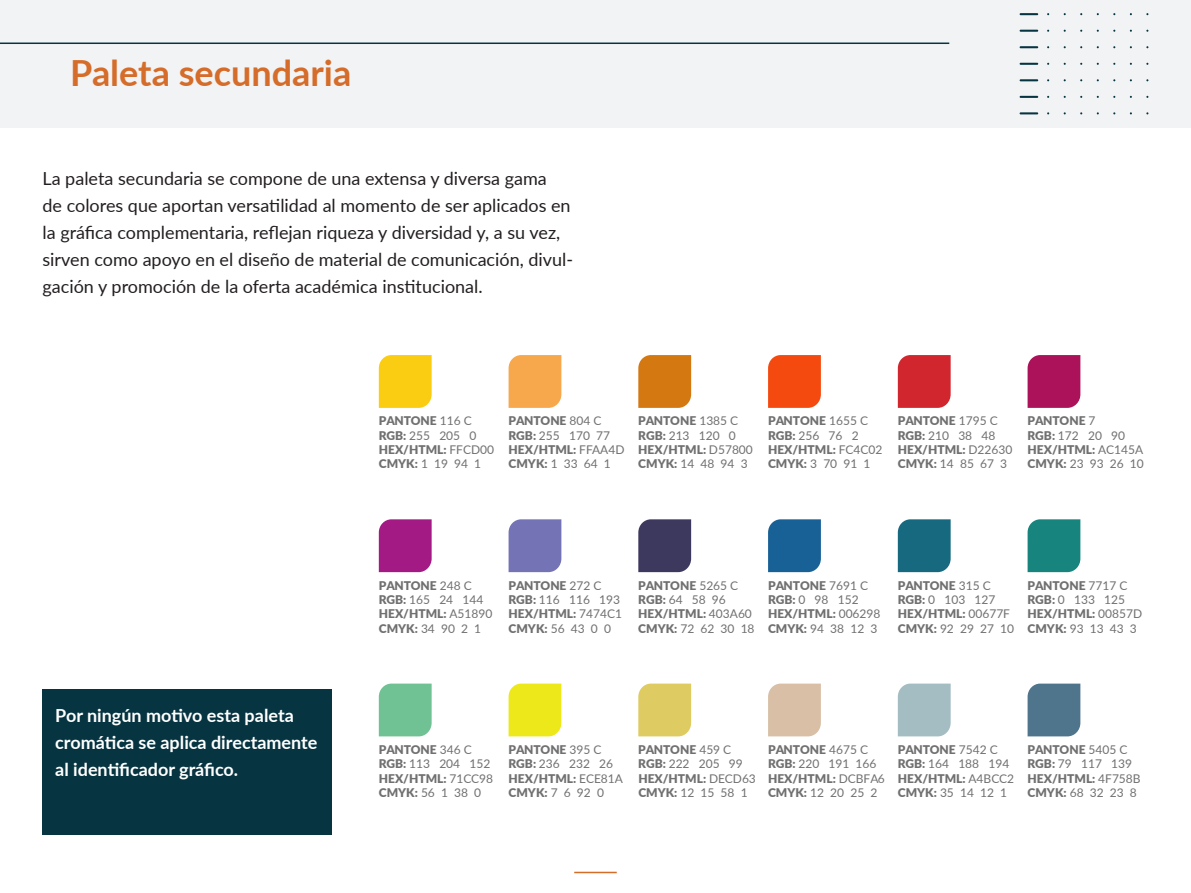
<style>
.page{position:relative;width:1191px;height:893px;background:#fff}
.page>*{position:absolute;margin:0;border:0;box-sizing:border-box;transform-origin:0 0}
.t1{font:700 36px "Lato";color:#d56c29}
.t2{font:18px/27px "Lato";color:#231f20}
.t3{font:700 18px/27px "Lato";color:#fff}
.t4{font:900 12px/14.4px "Lato";color:#707070}
.t5{font:12px/14.4px "Lato";color:#707070}
.s1{font-weight:400}
.s2{font-weight:900}
</style>
<div class="page">
<div style="left:0;top:0;width:1191px;height:128px;background:#f2f3f4"></div>
<svg style="left:1019px;top:13px;width:19px;height:2px"></svg>
<svg style="left:1019px;top:30px;width:19px;height:2px"></svg>
<svg style="left:1019px;top:46px;width:19px;height:2px"></svg>
<svg style="left:1019px;top:63px;width:19px;height:2px"></svg>
<svg style="left:1019px;top:79px;width:19px;height:2px"></svg>
<svg style="left:1019px;top:96px;width:19px;height:2px"></svg>
<svg style="left:1019px;top:112px;width:19px;height:2px"></svg>
<hr style="left:574px;top:872px;width:43px;height:1px;background:#d56c29">
<hr style="left:0;top:43px;width:949px;height:1px;background:#063441">
<div style="left:43px;top:689px;width:289px;height:145px;background:#063441"></div>
<div style="left:379px;top:355px;width:52px;height:53px;background:#facc12"></div>
<svg style="left:508px;top:355px;width:53px;height:53px;background:#f7ab53"></svg>
<svg style="left:638px;top:355px;width:53px;height:53px;background:#d57c1a"></svg>
<svg style="left:768px;top:355px;width:53px;height:53px;background:#f54f16"></svg>
<svg style="left:897px;top:355px;width:53px;height:53px;background:#d22f36"></svg>
<svg style="left:1027px;top:355px;width:53px;height:53px;background:#ae1b5f"></svg>
<div style="left:379px;top:519px;width:52px;height:53px;background:#a31a85"></div>
<div style="left:508px;top:519px;width:53px;height:53px;background:#7373b5"></div>
<div style="left:638px;top:519px;width:53px;height:53px;background:#3d385e"></div>
<svg style="left:768px;top:519px;width:53px;height:53px;background:#1f6699"></svg>
<div style="left:897px;top:519px;width:53px;height:53px;background:#176980"></div>
<div style="left:1027px;top:519px;width:53px;height:53px;background:#17857d"></div>
<div style="left:379px;top:684px;width:52px;height:52px;background:#70c294"></div>
<div style="left:508px;top:684px;width:53px;height:52px;background:#ede81a"></div>
<div style="left:638px;top:684px;width:53px;height:52px;background:#decc63"></div>
<div style="left:768px;top:684px;width:53px;height:52px;background:#d9bfa6"></div>
<div style="left:897px;top:684px;width:53px;height:52px;background:#a3bdc2"></div>
<div style="left:1027px;top:684px;width:53px;height:52px;background:#4f758c"></div>
<h1 class="t1" style="left:70px;top:47px;width:282px">Paleta secundaria</h1>
<p class="t2" style="left:43px;top:164px;width:532px">La paleta secundaria se compone de una extensa y diversa gama<br>de colores que aportan versatilidad al momento de ser aplicados en la gráfica complementaria, reflejan riqueza y diversidad y, a su vez, sirven como apoyo en el diseño de material de comunicación, divul&shy;gación y promoción de la oferta académica institucional.</p>
<p class="t4" style="left:379px;top:413px;width:117px">PANTONE <span class="s1">116 C<br></span>RGB: <span class="s1">255 205 0<br></span>HEX/HTML: <span class="s1">FFCD00<br></span>CMYK: <span class="s1">1 19 94 1</span></p>
<p class="t4" style="left:508px;top:413px;width:117px">PANTONE <span class="s1">804 C<br></span>RGB: <span class="s1">255 170 77<br></span>HEX/HTML: <span class="s1">FFAA4D<br></span>CMYK: <span class="s1">1 33 64 1</span></p>
<p class="t4" style="left:638px;top:413px;width:116px">PANTONE <span class="s1">1385 C<br></span>RGB: <span class="s1">213 120 0<br></span>HEX/HTML: <span class="s1">D57800<br></span>CMYK: <span class="s1">14 48 94 3</span></p>
<p class="t4" style="left:768px;top:413px;width:116px">PANTONE <span class="s1">1655 C<br></span>RGB: <span class="s1">256 76 2<br></span>HEX/HTML: <span class="s1">FC4C02<br></span>CMYK: <span class="s1">3 70 91 1</span></p>
<p class="t4" style="left:897px;top:413px;width:116px">PANTONE <span class="s1">1795 C<br></span>RGB: <span class="s1">210 38 48<br></span>HEX/HTML: <span class="s1">D22630<br></span>CMYK: <span class="s1">14 85 67 3</span></p>
<p class="t4" style="left:1027px;top:413px;width:118px">PANTONE <span class="s1">7<br></span>RGB: <span class="s1">172 20 90<br></span>HEX/HTML: <span class="s1">AC145A<br></span>CMYK: <span class="s1">23 93 26 10</span></p>
<p class="t3" style="left:55px;top:701px;width:264px">Por ningún motivo esta paleta cromática se aplica directamente al identificador gráfico.</p>
<p class="t4" style="left:379px;top:577px;width:115px">PANTONE <span class="s1">248 C<br></span>RGB: <span class="s1">165 24 144<br></span>HEX/HTML: <span class="s1">A51890<br></span>CMYK: <span class="s1">34 90 2 1</span></p>
<p class="t4" style="left:508px;top:577px;width:115px">PANTONE <span class="s1">272 C<br></span>RGB: <span class="s1">116 116 193<br></span>HEX/HTML: <span class="s1">7474C1<br></span>CMYK: <span class="s1">56 43 0 0</span></p>
<p class="t4" style="left:638px;top:577px;width:118px">PANTONE <span class="s1">5265 C<br></span>RGB: <span class="s1">64 58 96<br></span>HEX/HTML: <span class="s1">403A60<br></span>CMYK: <span class="s1">72 62 30 18</span></p>
<p class="t4" style="left:768px;top:577px;width:114px">PANTONE <span class="s1">7691 C<br></span>RGB: <span class="s1">0 98 152<br></span>HEX/HTML: <span class="s1">006298<br></span>CMYK: <span class="s1">94 38 12 3</span></p>
<p class="t4" style="left:897px;top:577px;width:118px">PANTONE <span class="s1">315 C<br></span>RGB: <span class="s1">0 103 127<br></span>HEX/HTML: <span class="s1">00677F<br></span>CMYK: <span class="s1">92 29 27 10</span></p>
<p class="t4" style="left:1027px;top:577px;width:116px">PANTONE <span class="s1">7717 C<br></span>RGB: <span class="s1">0 133 125<br></span>HEX/HTML: <span class="s1">00857D<br></span>CMYK: <span class="s1">93 13 43 3</span></p>
<p class="t4" style="left:379px;top:742px;width:116px">PANTONE <span class="s1">346 C<br></span>RGB: <span class="s1">113 204 152<br></span>HEX/HTML: <span class="s1">71CC98<br></span>CMYK: <span class="s1">56 1 38 0</span></p>
<p class="t4" style="left:508px;top:742px;width:116px">PANTONE <span class="s1">395 C<br></span>RGB: <span class="s1">236 232 26<br></span>HEX/HTML: <span class="s1">ECE81A<br></span>CMYK: <span class="s1">7 6 92 0</span></p>
<p class="t4" style="left:638px;top:742px;width:119px">PANTONE <span class="s1">459 C<br></span>RGB: <span class="s1">222 205 99<br></span>HEX/HTML: <span class="s1">DECD63<br></span>CMYK: <span class="s1">12 15 58 1</span></p>
<p class="t5" style="left:768px;top:742px;width:118px"><span class="s2">PANTONE</span> 4675 C<br><span class="s2">RGB:</span> 220 191 166<br><span class="s2">HEX/HTML:</span> DCBFA6<br><span class="s2">CMYK:</span> 12 20 25 2</p>
<p class="t5" style="left:897px;top:742px;width:118px"><span class="s2">PANTONE</span> 7542 C<br><span class="s2">RGB:</span> 164 188 194<br><span class="s2">HEX/HTML:</span> A4BCC2<br><span class="s2">CMYK:</span> 35 14 12 1</p>
<p class="t5" style="left:1027px;top:742px;width:115px"><span class="s2">PANTONE</span> 5405 C<br><span class="s2">RGB:</span> 79 117 139<br><span class="s2">HEX/HTML:</span> 4F758B<br><span class="s2">CMYK:</span> 68 32 23 8</p>
</div>
